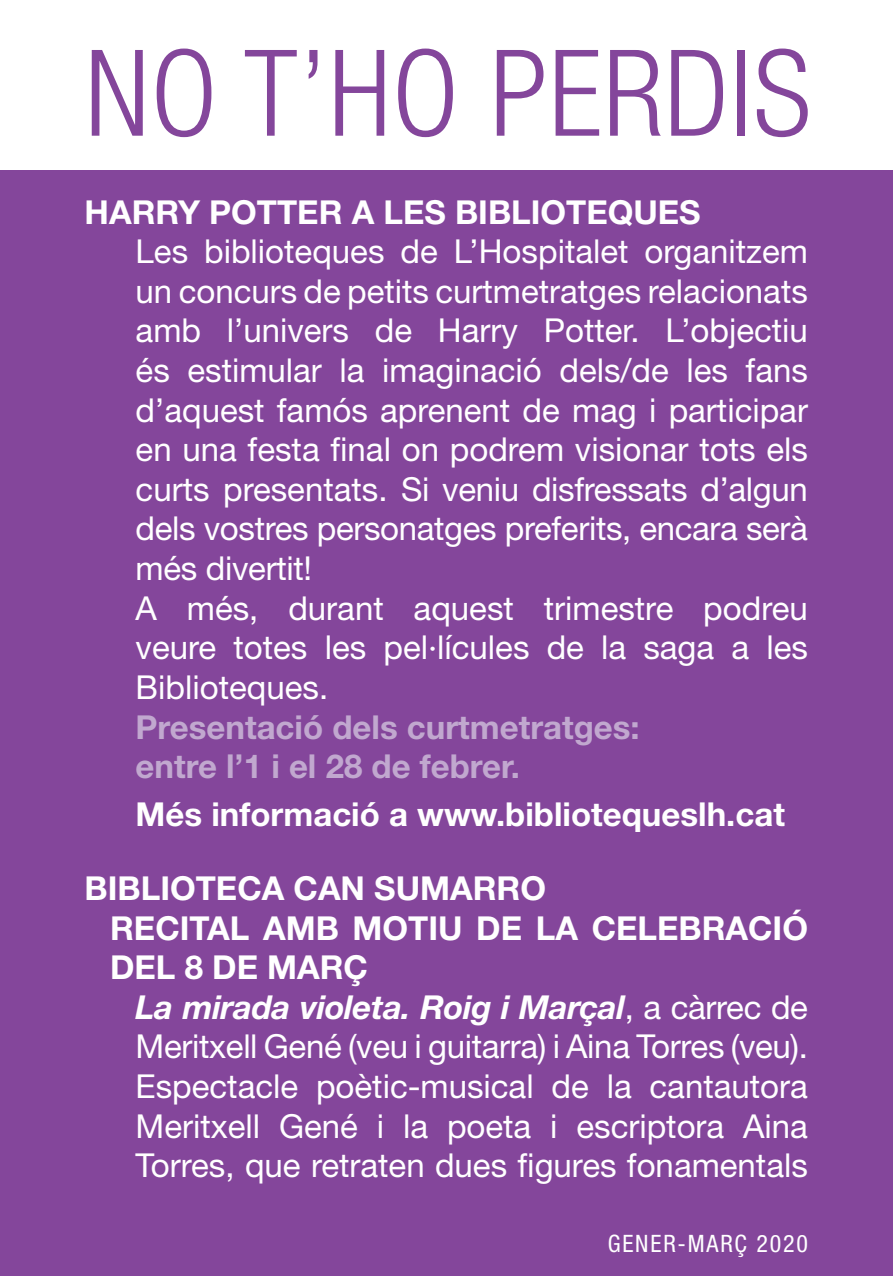
<style>
.page{position:relative;width:893px;height:1276px;background:#fff}
.page>*{position:absolute;margin:0;border:0;box-sizing:border-box;transform-origin:0 0}
.t1{font:300 condensed 120px "Helvetica Neue LT";letter-spacing:.01em;color:#84469b}
.t2{font:33px/39.6px "Helvetica Neue LT";color:#fff}
.t3{font:700 33px "Helvetica Neue LT";color:#fff}
.t4{font:700 33px/39.6px "Helvetica Neue LT";color:#c1a8cf}
.t5{font:condensed 24px "Helvetica Neue LT";letter-spacing:.075em;color:#fff}
.s1{font-weight:700}
.s2{font-weight:700;font-style:italic}
</style>
<div class="page">
<div style="left:0;top:171px;width:893px;height:1105px;background:#84469b"></div>
<h1 class="t1" style="left:85px;top:24px;width:728px">NO T’HO PERDIS</h1>
<p class="t3" style="left:85px;top:191px;width:618px">HARRY POTTER A LES BIBLIOTEQUES</p>
<p class="t2" style="left:136px;top:231px;width:674px">Les biblioteques de L’Hospitalet organitzem un concurs de petits curtmetratges relacionats amb l’univers de Harry Potter. L’objectiu és estimular la imaginació dels/de les fans d’aquest famós aprenent de mag i participar en una festa final on podrem visionar tots els curts presentats. Si veniu disfressats d’algun dels vostres personatges preferits, encara serà més divertit!<br>A més, durant aquest trimestre podreu veure totes les pel·lícules de la saga a les Biblioteques.</p>
<p class="t4" style="left:136px;top:706px;width:506px">Presentació dels curtmetratges: entre l’1 i el 28 de febrer.</p>
<p class="t3" style="left:136px;top:794px;width:651px">Més informació a www.bibliotequeslh.cat</p>
<p class="t3" style="left:85px;top:867px;width:43px">Bibliote</p>
<p class="t3" style="left:237px;top:867px;width:184px">ca Can Sumarro</p>
<p class="t3" style="left:110px;top:907px;width:88px">Recital</p>
<p class="t3" style="left:263px;top:907px;width:26px">amb</p>
<p class="t3" style="left:353px;top:907px;width:23px">motiu</p>
<p class="t3" style="left:476px;top:907px;width:163px">de la celebra</p>
<p class="t3" style="left:748px;top:907px;width:61px">ció</p>
<p class="t3" style="left:110px;top:947px;width:183px">del 8 de mar</p>
<p class="t2" style="left:136px;top:947px;width:674px;text-indent:208px"><span class="s1">ç<br></span><span class="s2">La mirada violeta. Roig i Marçal</span>, a càrrec de Meritxell Gené (veu i guitarra) i Aina Torres (veu).<br>Espectacle poètic-musical de la cantautora Meritxell Gené i la poeta i escriptora Aina Torres, que retraten dues figures fonamentals</p>
<p class="t5" style="left:608px;top:1230px;width:202px">GENER-MARÇ 2020</p>
</div>
